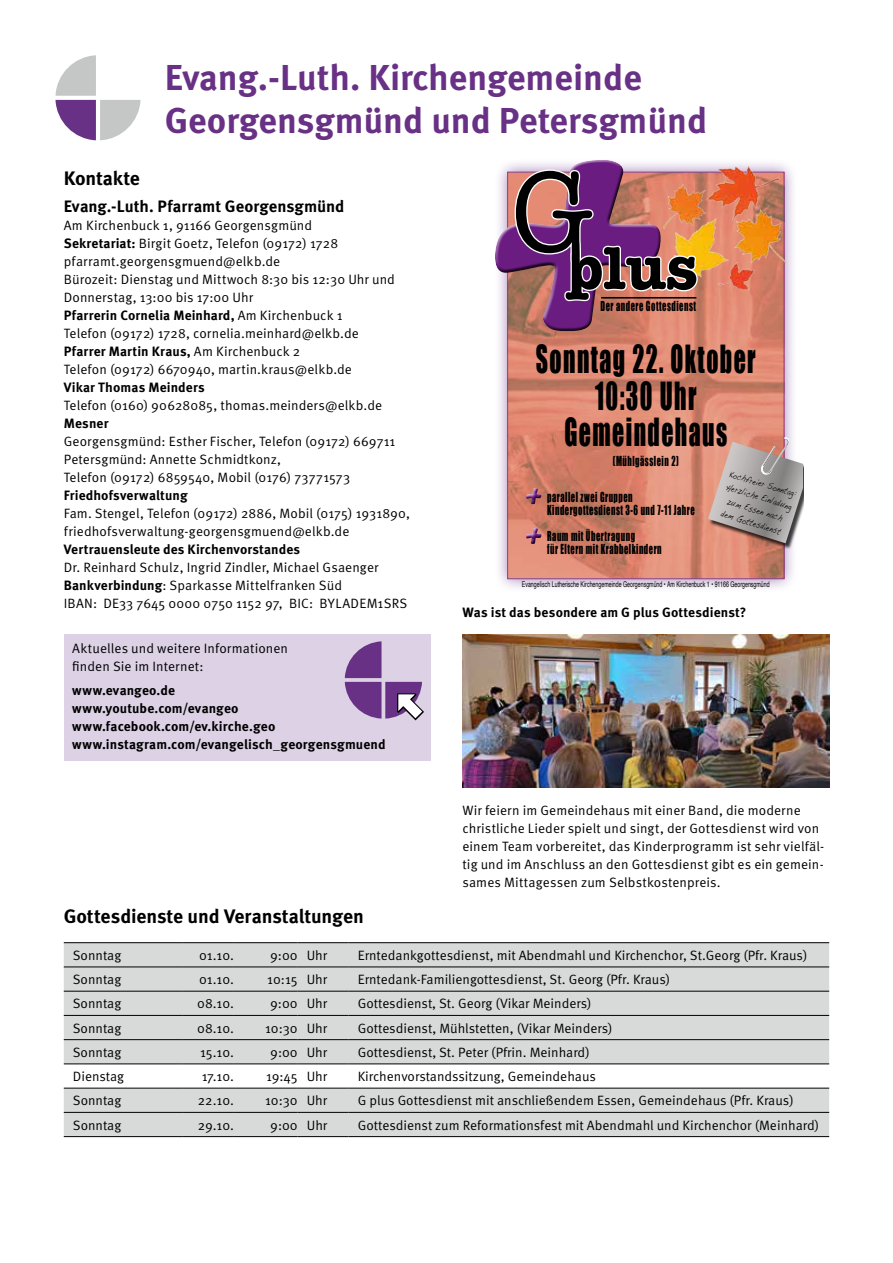
<style>
.page{position:relative;width:893px;height:1263px;background:#fff}
.page>*{position:absolute;margin:0;border:0;box-sizing:border-box;transform-origin:0 0}
.t1{font:700 36px/43.2px "Meta OT";color:#693185}
.t2{font:35.7px/36.9px "Impact";letter-spacing:.06em;color:#000;text-align:center;scale:.67 1}
.t3{font:700 19.5px "Meta OT";letter-spacing:-.005em;color:#000}
.t4{font:700 16.5px "Meta OT";color:#000}
.t5{font:13.5px/18px "Meta OT";color:#000}
.t6{font:700 13.5px/18px "Meta OT";letter-spacing:.01em;color:#000}
.t7{font:12.75px/13px "Impact";letter-spacing:.06em;color:#000;scale:.67 1}
.t8{font:9.75px/13.5px "Handwriting Dakota";color:#000;text-align:center;scale:.67 1}
.t9{font:7.95px "Helvetica";color:#000;scale:.67 1}
.s1{font-weight:700}
</style>
<div class="page">
<svg style="left:55px;top:55px;width:86px;height:85px"></svg>
<div style="left:64px;top:943px;width:765px;height:193px;background:#d8dada"></div>
<svg style="left:64px;top:1065px;width:765px;height:23px"></svg>
<hr style="left:64px;top:942px;width:119px;height:1px;background:#000">
<hr style="left:183px;top:942px;width:51px;height:1px;background:#000">
<hr style="left:234px;top:942px;width:64px;height:1px;background:#000">
<hr style="left:298px;top:942px;width:51px;height:1px;background:#000">
<hr style="left:349px;top:942px;width:480px;height:1px;background:#000">
<hr style="left:64px;top:967px;width:119px;height:1px;background:#000">
<hr style="left:183px;top:967px;width:51px;height:1px;background:#000">
<hr style="left:234px;top:967px;width:64px;height:1px;background:#000">
<hr style="left:298px;top:967px;width:51px;height:1px;background:#000">
<hr style="left:349px;top:967px;width:480px;height:1px;background:#000">
<hr style="left:64px;top:991px;width:119px;height:1px;background:#000">
<hr style="left:183px;top:991px;width:51px;height:1px;background:#000">
<hr style="left:234px;top:991px;width:64px;height:1px;background:#000">
<hr style="left:298px;top:991px;width:51px;height:1px;background:#000">
<hr style="left:349px;top:991px;width:480px;height:1px;background:#000">
<hr style="left:64px;top:1015px;width:119px;height:1px;background:#000">
<hr style="left:183px;top:1015px;width:51px;height:1px;background:#000">
<hr style="left:234px;top:1015px;width:64px;height:1px;background:#000">
<hr style="left:298px;top:1015px;width:51px;height:1px;background:#000">
<hr style="left:349px;top:1015px;width:480px;height:1px;background:#000">
<hr style="left:64px;top:1039px;width:119px;height:1px;background:#000">
<hr style="left:183px;top:1039px;width:51px;height:1px;background:#000">
<hr style="left:234px;top:1039px;width:64px;height:1px;background:#000">
<hr style="left:298px;top:1039px;width:51px;height:1px;background:#000">
<hr style="left:349px;top:1039px;width:480px;height:1px;background:#000">
<hr style="left:64px;top:1064px;width:119px;height:1px;background:#000">
<hr style="left:183px;top:1064px;width:51px;height:1px;background:#000">
<hr style="left:234px;top:1064px;width:64px;height:1px;background:#000">
<hr style="left:298px;top:1064px;width:51px;height:1px;background:#000">
<hr style="left:349px;top:1064px;width:480px;height:1px;background:#000">
<hr style="left:64px;top:1088px;width:119px;height:1px;background:#000">
<hr style="left:183px;top:1088px;width:51px;height:1px;background:#000">
<hr style="left:234px;top:1088px;width:64px;height:1px;background:#000">
<hr style="left:298px;top:1088px;width:51px;height:1px;background:#000">
<hr style="left:349px;top:1088px;width:480px;height:1px;background:#000">
<hr style="left:64px;top:1112px;width:119px;height:1px;background:#000">
<hr style="left:183px;top:1112px;width:51px;height:1px;background:#000">
<hr style="left:234px;top:1112px;width:64px;height:1px;background:#000">
<hr style="left:298px;top:1112px;width:51px;height:1px;background:#000">
<hr style="left:349px;top:1112px;width:480px;height:1px;background:#000">
<hr style="left:64px;top:1136px;width:119px;height:1px;background:#000">
<hr style="left:183px;top:1136px;width:51px;height:1px;background:#000">
<hr style="left:234px;top:1136px;width:64px;height:1px;background:#000">
<hr style="left:298px;top:1136px;width:51px;height:1px;background:#000">
<hr style="left:349px;top:1136px;width:480px;height:1px;background:#000">
<div style="left:64px;top:635px;width:367px;height:126px;background:#dcd1e5"></div>
<svg style="left:345px;top:641px;width:79px;height:79px"></svg>
<div style="left:493px;top:158px;width:305px;height:435px;background:#693089;opacity:.75"></div>
<img style="left:509px;top:292px;width:273px;height:285px">
<img style="left:699px;top:160px;width:92px;height:132px">
<div style="left:525px;top:488px;width:17px;height:16px;background:#000;opacity:.75"></div>
<div style="left:525px;top:527px;width:17px;height:17px;background:#000;opacity:.75"></div>
<svg style="left:495px;top:160px;width:204px;height:182px;background:#9e6672"></svg>
<hr style="left:601px;top:297px;width:95px;height:2px;background:#000">
<div style="left:709px;top:443px;width:94px;height:107px;background:#000;opacity:.75"></div>
<svg style="left:708px;top:437px;width:95px;height:106px;background:#b6a09a"></svg>
<img style="left:462px;top:635px;width:367px;height:153px">
<h1 class="t1" style="left:165px;top:56px;width:544px">Evang.-Luth. Kirchengemeinde<br>Georgensgmünd und Petersgmünd</h1>
<h3 class="t3" style="left:64px;top:166px;width:78px">Kontakte</h3>
<p class="t4" style="left:64px;top:196px;width:282px">Evang.-Luth. Pfarramt Georgensgmünd</p>
<p class="t5" style="left:64px;top:216px;width:333px">Am Kirchenbuck 1, 91166 Georgensgmünd<br><span class="s1">Sekretariat:</span> Birgit Goetz, Telefon (09172) 1728 pfarramt.georgensgmuend@elkb.de<br>Bürozeit: Dienstag und Mittwoch 8:30 bis 12:30 Uhr und Donnerstag, 13:00 bis 17:00 Uhr<br><span class="s1">Pfarrerin Cornelia Meinhard,</span> Am Kirchenbuck 1<br>Telefon (09172) 1728, cornelia.meinhard@elkb.de <span class="s1">Pfarrer Martin Kraus,</span> Am Kirchenbuck 2<br>Telefon (09172) 6670940, martin.kraus@elkb.de</p>
<p class="t6" style="left:64px;top:378px;width:142px">Vikar Thomas Meinders</p>
<p class="t5" style="left:64px;top:396px;width:320px">Telefon (0160) 90628085, thomas.meinders@elkb.de</p>
<p class="t6" style="left:64px;top:414px;width:46px">Mesner</p>
<p class="t5" style="left:64px;top:432px;width:333px">Georgensgmünd: Esther Fischer, Telefon (09172) 669711<br>Petersgmünd: Annette Schmidtkonz,<br>Telefon (09172) 6859540, Mobil (0176) 73771573</p>
<p class="t6" style="left:64px;top:486px;width:125px">Friedhofsverwaltung</p>
<p class="t5" style="left:64px;top:504px;width:348px">Fam. Stengel, Telefon (09172) 2886, Mobil (0175) 1931890, friedhofsverwaltung-georgensgmuend@elkb.de</p>
<p class="t6" style="left:64px;top:540px;width:238px">Vertrauensleute des Kirchenvorstandes</p>
<p class="t5" style="left:64px;top:558px;width:345px">Dr. Reinhard Schulz, Ingrid Zindler, Michael Gsaenger<br><span class="s1">Bankverbindung</span>: Sparkasse Mittelfranken Süd<br>IBAN: DE33 7645 0000 0750 1152 97, BIC: BYLADEM1SRS</p>
<p class="t5" style="left:72px;top:639px;width:217px">Aktuelles und weitere Informationen finden Sie im Internet:</p>
<p class="t6" style="left:72px;top:681px;width:315px">www.evangeo.de<br>www.youtube.com/evangeo www.facebook.com/ev.kirche.geo www.instagram.com/evangelisch_georgensgmuend</p>
<p class="t7" style="left:601px;top:299px;width:144px">Der andere Gottesdienst</p>
<h2 class="t2" style="left:536px;top:339px;width:330px">Sonntag 22. Oktober<br>10:30 Uhr<br>Gemeindehaus</h2>
<p class="t7" style="left:613px;top:454px;width:100px">(Mühlgässlein 2)</p>
<p class="t7" style="left:547px;top:490px;width:222px">parallel zwei Gruppen<br>Kindergottesdienst 3-6 und 7-11 Jahre</p>
<p class="t7" style="left:547px;top:529px;width:172px">Raum mit Übertragung<br>für Eltern mit Krabbelkindern</p>
<p class="t8" style="left:732px;top:467px;width:105px;rotate:17deg">Kochfreier Sonntag:<br>Herzliche Einladung zum Essen nach dem Gottesdienst</p>
<p class="t9" style="left:522px;top:578px;width:371px">Evangelisch Lutherische Kirchengemeinde Georgensgmünd • Am Kirchenbuck 1 • 91166 Georgensgmünd</p>
<p class="t6" style="left:462px;top:603px;width:285px">Was ist das besondere am G plus Gottesdienst?</p>
<p class="t5" style="left:462px;top:801px;width:363px">Wir feiern im Gemeindehaus mit einer Band, die moderne christliche Lieder spielt und singt, der Gottesdienst wird von einem Team vorbereitet, das Kinderprogramm ist sehr vielfäl&shy;tig und im Anschluss an den Gottesdienst gibt es ein gemein&shy;sames Mittagessen zum Selbstkostenpreis.</p>
<h3 class="t3" style="left:64px;top:904px;width:302px">Gottesdienste und Veranstaltungen</h3>
<p class="t5" style="left:73px;top:946px;width:50px">Sonntag</p>
<p class="t5" style="left:199px;top:946px;width:36px">01.10.</p>
<p class="t5" style="left:270px;top:946px;width:59px">9:00 Uhr</p>
<p class="t5" style="left:358px;top:946px;width:451px">Erntedankgottesdienst, mit Abendmahl und Kirchenchor, St.Georg (Pfr. Kraus)</p>
<p class="t5" style="left:73px;top:971px;width:50px">Sonntag</p>
<p class="t5" style="left:199px;top:971px;width:36px">01.10.</p>
<p class="t5" style="left:267px;top:971px;width:62px">10:15 Uhr</p>
<p class="t5" style="left:358px;top:971px;width:314px">Erntedank-Familiengottesdienst, St. Georg (Pfr. Kraus)</p>
<p class="t5" style="left:73px;top:995px;width:50px">Sonntag</p>
<p class="t5" style="left:197px;top:995px;width:38px">08.10.</p>
<p class="t5" style="left:270px;top:995px;width:59px">9:00 Uhr</p>
<p class="t5" style="left:358px;top:995px;width:235px">Gottesdienst, St. Georg (Vikar Meinders)</p>
<p class="t5" style="left:73px;top:1019px;width:50px">Sonntag</p>
<p class="t5" style="left:197px;top:1019px;width:38px">08.10.</p>
<p class="t5" style="left:265px;top:1019px;width:64px">10:30 Uhr</p>
<p class="t5" style="left:358px;top:1019px;width:256px">Gottesdienst, Mühlstetten, (Vikar Meinders)</p>
<p class="t5" style="left:73px;top:1043px;width:50px">Sonntag</p>
<p class="t5" style="left:200px;top:1043px;width:35px">15.10.</p>
<p class="t5" style="left:270px;top:1043px;width:59px">9:00 Uhr</p>
<p class="t5" style="left:358px;top:1043px;width:233px">Gottesdienst, St. Peter (Pfrin. Meinhard)</p>
<p class="t5" style="left:73px;top:1067px;width:53px">Dienstag</p>
<p class="t5" style="left:202px;top:1067px;width:34px">17.10.</p>
<p class="t5" style="left:266px;top:1067px;width:63px">19:45 Uhr</p>
<p class="t5" style="left:358px;top:1067px;width:240px">Kirchenvorstandssitzung, Gemeindehaus</p>
<p class="t5" style="left:73px;top:1092px;width:50px">Sonntag</p>
<p class="t5" style="left:198px;top:1092px;width:38px">22.10.</p>
<p class="t5" style="left:265px;top:1092px;width:64px">10:30 Uhr</p>
<p class="t5" style="left:358px;top:1092px;width:437px">G plus Gottesdienst mit anschließendem Essen, Gemeindehaus (Pfr. Kraus)</p>
<p class="t5" style="left:73px;top:1116px;width:50px">Sonntag</p>
<p class="t5" style="left:198px;top:1116px;width:38px">29.10.</p>
<p class="t5" style="left:270px;top:1116px;width:59px">9:00 Uhr</p>
<p class="t5" style="left:358px;top:1116px;width:463px">Gottesdienst zum Reformationsfest mit Abendmahl und Kirchenchor (Meinhard)</p>
</div>
